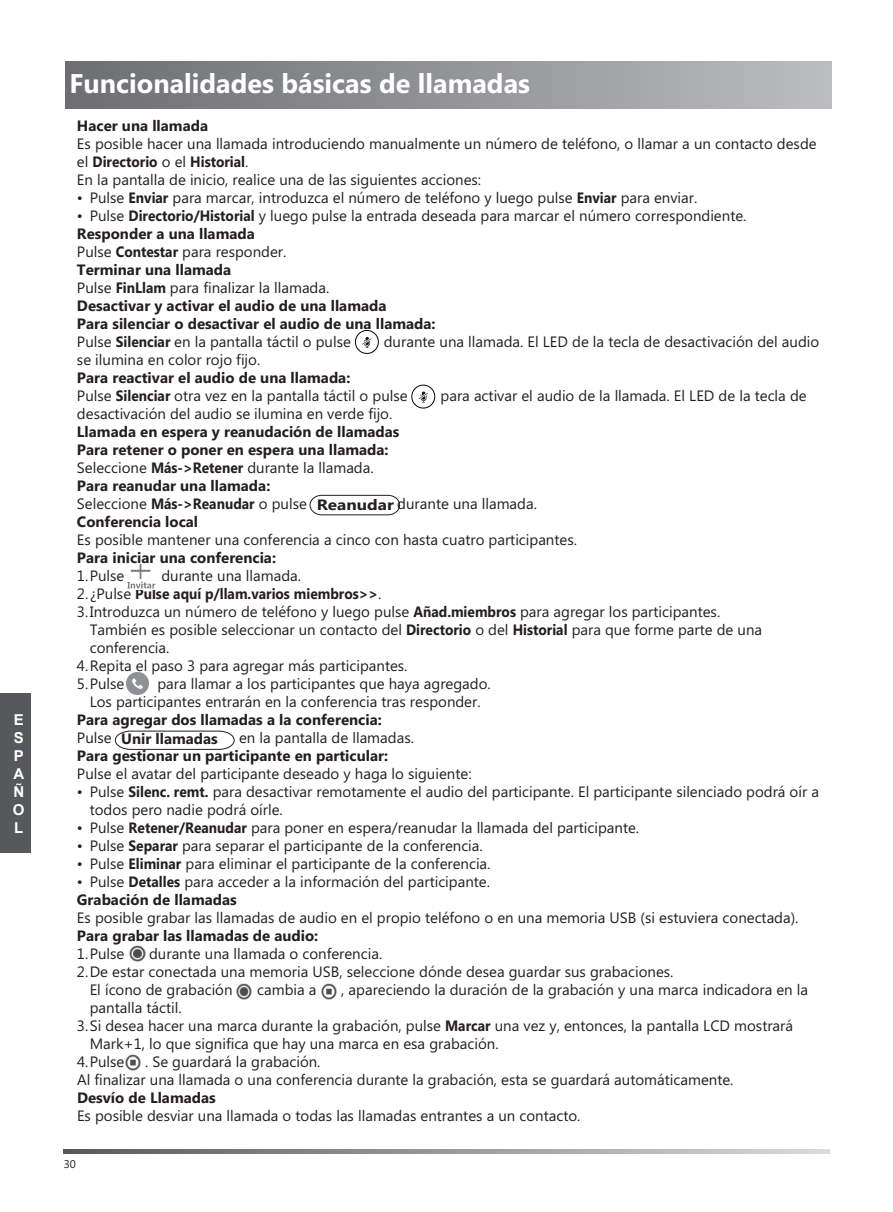
<style>
.page{position:relative;width:893px;height:1212px;background:#fff}
.page>*{position:absolute;margin:0;border:0;box-sizing:border-box;transform-origin:0 0}
.t1{font:700 27px "Microsoft Phags Pa";color:#fff}
.t2{font:15px/18px "Microsoft Phags Pa";color:#231f20}
.t3{font:700 15px/18px "Microsoft Phags Pa";color:#231f20}
.t4{font:700 15px/18px "Microsoft Phags Pa";color:#231f20;scale:.92 1}
.t5{font:700 15px/18px "Arial";color:#fff;text-align:justify}
.t6{font:11.25px "Microsoft Phags Pa";color:#231f20}
.s1{font-weight:700}
.s2{font-weight:400}
</style>
<div class="page">
<img style="left:126px;top:672px;width:23px;height:23px">
<img style="left:236px;top:983px;width:16px;height:17px">
<img style="left:321px;top:983px;width:16px;height:17px">
<img style="left:129px;top:946px;width:17px;height:16px">
<img style="left:125px;top:1055px;width:16px;height:16px">
<svg style="left:355px;top:330px;width:24px;height:24px"></svg>
<svg style="left:411px;top:385px;width:24px;height:23px"></svg>
<div style="left:66px;top:61px;width:765px;height:47px;background:linear-gradient(to right,#6b6d70,#bbbcc0)"></div>
<svg style="left:310px;top:495px;width:90px;height:20px"></svg>
<svg style="left:115px;top:731px;width:120px;height:19px"></svg>
<svg style="left:64px;top:1150px;width:765px;height:3px;background:#98999c"></svg>
<div style="left:0;top:693px;width:31px;height:160px;background:#57585a"></div>
<img style="left:127px;top:564px;width:29px;height:25px">
<p class="t5" style="left:13px;top:711px;width:13px">E S P A Ñ O L</p>
<h1 class="t1" style="left:69px;top:64px;width:462px">Funcionalidades básicas de llamadas</h1>
<p class="t3" style="left:77px;top:116px;width:133px">Hacer una llamada</p>
<p class="t2" style="left:77px;top:134px;width:741px">Es posible hacer una llamada introduciendo manualmente un número de teléfono, o llamar a un contacto desde el <span class="s1">Directorio</span> o el <span class="s1">Historial</span>.<br>En la pantalla de inicio, realice una de las siguientes acciones:</p>
<p class="t2" style="left:77px;top:188px;width:622px">• Pulse <span class="s1">Enviar</span> para marcar, introduzca el número de teléfono y luego pulse <span class="s1">Enviar</span> para enviar.</p>
<p class="t4" style="left:77px;top:206px;width:729px"><span class="s2">• Pulse</span> Directorio/Historial <span class="s2">y luego pulse la entrada deseada para marcar el número correspondiente.<br></span>Responder a una llamada<br><span class="s2">Pulse</span> Contestar <span class="s2">para responder.<br></span>Terminar una llamada<br><span class="s2">Pulse</span> FinLlam <span class="s2">para finalizar la llamada.<br></span>Desactivar y activar el audio de una llamada<br>Para silenciar o desactivar el audio de una llamada:<br><span class="s2">Pulse</span> Silenciar <span class="s2">en la pantalla táctil o pulse</span></p>
<p class="t2" style="left:384px;top:332px;width:437px">durante una llamada. El LED de la tecla de desactivación del audio</p>
<p class="t2" style="left:77px;top:350px;width:185px">se ilumina en color rojo fijo.</p>
<p class="t3" style="left:77px;top:368px;width:332px">Para reactivar el audio de una llamada:<br><span class="s2">Pulse</span> Silenciar <span class="s2">otra vez en la pantalla táctil o pulse</span></p>
<p class="t2" style="left:441px;top:386px;width:368px">para activar el audio de la llamada. El LED de la tecla de</p>
<p class="t2" style="left:77px;top:404px;width:317px">desactivación del audio se ilumina en verde fijo.</p>
<p class="t3" style="left:77px;top:422px;width:324px">Llamada en espera y reanudación de llamadas Para retener o poner en espera una llamada:<br><span class="s2">Seleccione</span> Más-&gt;Retener <span class="s2">durante la llamada.<br></span>Para reanudar una llamada:<br><span class="s2">Seleccione</span> Más-&gt;Reanudar <span class="s2">o pulse</span></p>
<p class="t2" style="left:317px;top:494px;width:222px"><span class="s1">Reanudar</span> durante una llamada.</p>
<p class="t3" style="left:77px;top:512px;width:123px">Conferencia local</p>
<p class="t2" style="left:77px;top:530px;width:501px">Es posible mantener una conferencia a cinco con hasta cuatro participantes.</p>
<p class="t3" style="left:77px;top:548px;width:201px">Para iniciar una conferencia:</p>
<p class="t2" style="left:77px;top:566px;width:49px">1. Pulse</p>
<p class="t2" style="left:161px;top:566px;width:141px">durante una llamada.</p>
<p class="t4" style="left:77px;top:584px;width:333px"><span class="s2">2. ¿Pulse</span> Pulse aquí p/llam.varios miembros&gt;&gt;<span class="s2">.</span></p>
<p class="t2" style="left:90px;top:602px;width:674px;text-indent:-13px">3. Introduzca un número de teléfono y luego pulse <span class="s1">Añad.miembros</span> para agregar los participantes.<br>También es posible seleccionar un contacto del <span class="s1">Directorio</span> o del <span class="s1">Historial</span> para que forme parte de una conferencia.</p>
<p class="t2" style="left:77px;top:656px;width:332px">4. Repita el paso 3 para agregar más participantes.</p>
<p class="t2" style="left:77px;top:674px;width:49px">5. Pulse</p>
<p class="t2" style="left:90px;top:674px;width:403px;text-indent:68px">para llamar a los participantes que haya agregado.<br>Los participantes entrarán en la conferencia tras responder.</p>
<p class="t3" style="left:77px;top:710px;width:306px">Para agregar dos llamadas a la conferencia:</p>
<p class="t2" style="left:77px;top:728px;width:36px">Pulse</p>
<p class="t2" style="left:239px;top:728px;width:176px">en la pantalla de llamadas.</p>
<p class="t3" style="left:77px;top:746px;width:313px">Para gestionar un participante en particular:</p>
<p class="t2" style="left:77px;top:764px;width:396px">Pulse el avatar del participante deseado y haga lo siguiente:</p>
<p class="t2" style="left:90px;top:782px;width:731px;text-indent:-13px">• Pulse <span class="s1">Silenc. remt.</span> para desactivar remotamente el audio del participante. El participante silenciado podrá oír a todos pero nadie podrá oírle.</p>
<p class="t2" style="left:77px;top:818px;width:564px">• Pulse <span class="s1">Retener/Reanudar</span> para poner en espera/reanudar la llamada del participante.</p>
<p class="t2" style="left:77px;top:836px;width:407px">• Pulse <span class="s1">Separar</span> para separar el participante de la conferencia.</p>
<p class="t2" style="left:77px;top:854px;width:415px">• Pulse <span class="s1">Eliminar</span> para eliminar el participante de la conferencia.</p>
<p class="t2" style="left:77px;top:872px;width:415px">• Pulse <span class="s1">Detalles</span> para acceder a la información del participante.<br><span class="s1">Grabación de llamadas</span></p>
<p class="t2" style="left:77px;top:908px;width:723px">Es posible grabar las llamadas de audio en el propio teléfono o en una memoria USB (si estuviera conectada).</p>
<p class="t3" style="left:77px;top:926px;width:243px">Para grabar las llamadas de audio:</p>
<p class="t2" style="left:77px;top:944px;width:49px">1. Pulse</p>
<p class="t2" style="left:149px;top:944px;width:235px">durante una llamada o conferencia.</p>
<p class="t2" style="left:90px;top:962px;width:585px;text-indent:-13px">2. De estar conectada una memoria USB, seleccione dónde desea guardar sus grabaciones.<br>El ícono de grabación</p>
<p class="t3" style="left:121px;top:729px;width:98px">Unir llamadas</p>
<p class="t2" style="left:257px;top:980px;width:61px">cambia a</p>
<p class="t2" style="left:341px;top:980px;width:468px">, apareciendo la duración de la grabación y una marca indicadora en la</p>
<p class="t2" style="left:90px;top:998px;width:93px">pantalla táctil.</p>
<p class="t2" style="left:90px;top:1016px;width:705px;text-indent:-13px">3. Si desea hacer una marca durante la grabación, pulse <span class="s1">Marcar</span> una vez y, entonces, la pantalla LCD mostrará<br>Mark+1, lo que significa que hay una marca en esa grabación.</p>
<p class="t2" style="left:77px;top:1052px;width:49px">4. Pulse</p>
<p class="t2" style="left:77px;top:1052px;width:658px;text-indent:68px">. Se guardará la grabación.<br>Al finalizar una llamada o una conferencia durante la grabación, esta se guardará automáticamente.</p>
<p class="t3" style="left:77px;top:1088px;width:140px">Desvío de Llamadas</p>
<p class="t2" style="left:77px;top:1106px;width:505px">Es posible desviar una llamada o todas las llamadas entrantes a un contacto.</p>
<p class="t6" style="left:64px;top:1156px;width:14px">30</p>
</div>
